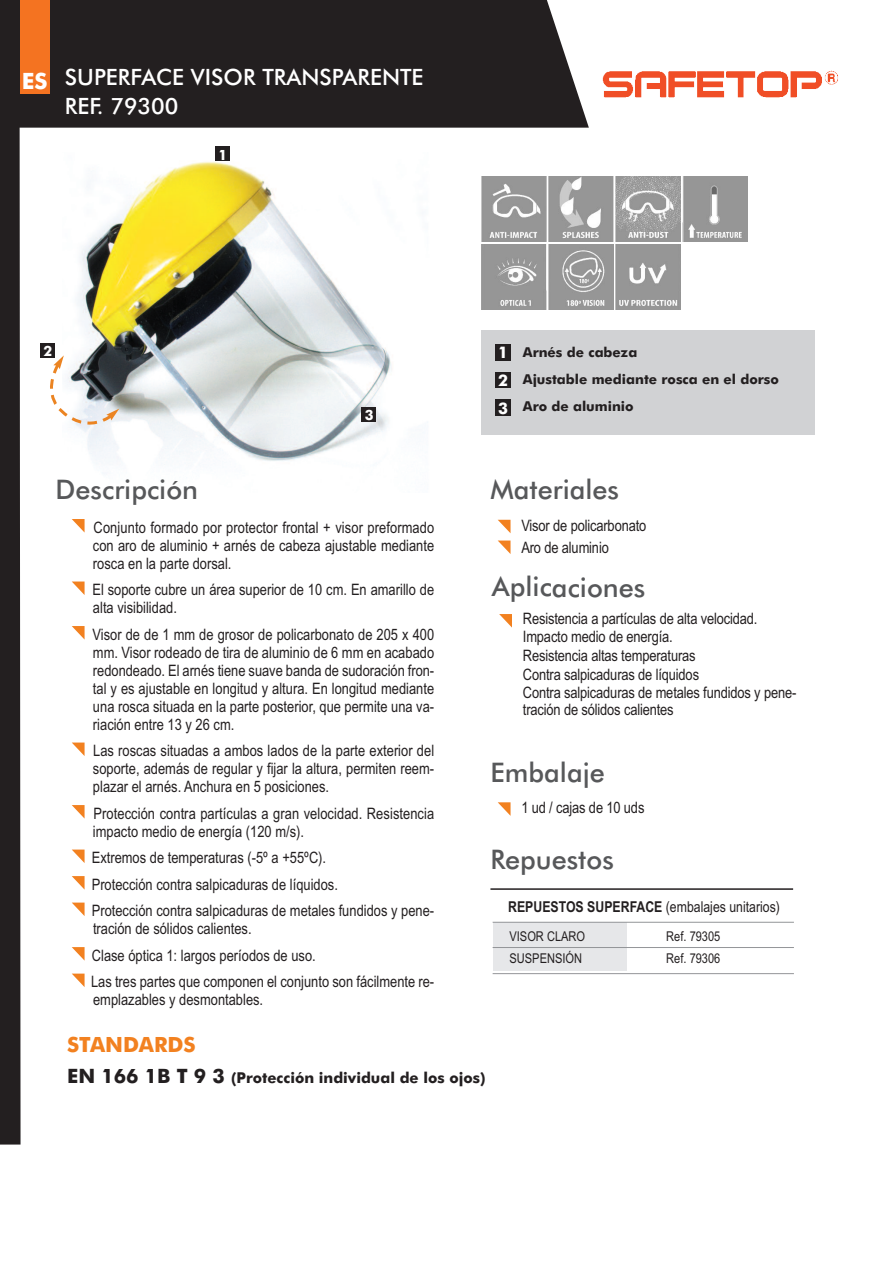
<style>
.page{position:relative;width:893px;height:1263px;background:#fff}
.page>*{position:absolute;margin:0;border:0;box-sizing:border-box;transform-origin:0 0}
.t1{font:500 27px "Futura BT";color:#57585a}
.t2{font:500 22.5px/28.5px "Futura BT";color:#fff}
.t3{font:700 22.5px "Futura BT";color:#fff}
.t4{font:700 21px "Futura BT";color:#f28120}
.t5{font:700 16.05px/27.9px "Futura BT";color:#fff;text-align:justify}
.t6{font:15.75px/18px "Arial Narrow";color:#231f20}
.t7{font:700 15px "Futura BT";color:#231f20}
.t8{font:15px "Arial Narrow";color:#231f20}
.t9{font:700 14.1px "Futura BT";color:#fff}
.t10{font:700 13.65px/26.7px "Futura BT";color:#231f20}
.t11{font:13.5px "Arial Narrow";color:#231f20}
.s1{font-weight:700}
.s2{font-size:19.8px}
</style>
<div class="page">
<img style="left:77px;top:162px;width:351px;height:311px">
<svg style="left:50px;top:355px;width:69px;height:74px"></svg>
<div style="left:215px;top:147px;width:15px;height:14px;background:#231f20"></div>
<div style="left:40px;top:344px;width:15px;height:14px;background:#231f20"></div>
<div style="left:362px;top:407px;width:14px;height:14px;background:#231f20"></div>
<div style="left:21px;top:0;width:568px;height:128px;background:#231f20"></div>
<svg style="left:72px;top:519px;width:13px;height:13px"></svg>
<svg style="left:72px;top:581px;width:13px;height:14px"></svg>
<svg style="left:72px;top:626px;width:13px;height:13px"></svg>
<svg style="left:72px;top:742px;width:13px;height:14px"></svg>
<svg style="left:72px;top:805px;width:13px;height:13px"></svg>
<svg style="left:72px;top:947px;width:13px;height:14px"></svg>
<svg style="left:72px;top:973px;width:13px;height:14px"></svg>
<svg style="left:72px;top:876px;width:13px;height:14px"></svg>
<svg style="left:72px;top:902px;width:13px;height:14px"></svg>
<svg style="left:72px;top:849px;width:13px;height:14px"></svg>
<img style="left:602px;top:70px;width:236px;height:28px">
<svg style="left:498px;top:520px;width:12px;height:13px"></svg>
<svg style="left:498px;top:540px;width:13px;height:14px"></svg>
<svg style="left:498px;top:802px;width:13px;height:14px"></svg>
<svg style="left:499px;top:614px;width:13px;height:13px"></svg>
<div style="left:0;top:0;width:21px;height:1144px;background:#231f20"></div>
<div style="left:493px;top:922px;width:133px;height:49px;background:#e6e7e9"></div>
<hr style="left:493px;top:947px;width:301px;height:1px;background:#939598">
<hr style="left:493px;top:922px;width:301px;height:1px;background:#939598">
<hr style="left:493px;top:973px;width:301px;height:1px;background:#939598">
<hr style="left:490px;top:888px;width:303px;height:2px;background:#231f20">
<div style="left:481px;top:330px;width:334px;height:104px;background:#d1d2d4"></div>
<div style="left:495px;top:344px;width:16px;height:16px;background:#231f20"></div>
<div style="left:495px;top:372px;width:16px;height:16px;background:#231f20"></div>
<div style="left:495px;top:400px;width:16px;height:16px;background:#231f20"></div>
<img style="left:481px;top:177px;width:66px;height:64px">
<img style="left:549px;top:177px;width:65px;height:64px">
<img style="left:616px;top:177px;width:65px;height:64px">
<svg style="left:682px;top:177px;width:65px;height:64px;background:#a0a0a0"></svg>
<img style="left:481px;top:245px;width:66px;height:64px">
<img style="left:549px;top:245px;width:65px;height:64px">
<img style="left:616px;top:245px;width:65px;height:64px">
<div style="left:20px;top:0;width:30px;height:94px;background:#f47321"></div>
<h2 class="t3" style="left:22px;top:68px;width:27px">ES</h2>
<h2 class="t2" style="left:65px;top:63px;width:360px">SUPERFACE VISOR TRANSPARENTE<br>REF. 79300</h2>
<p class="t9" style="left:218px;top:146px;width:10px">1</p>
<p class="t9" style="left:43px;top:343px;width:10px">2</p>
<p class="t9" style="left:365px;top:407px;width:10px">3</p>
<p class="t5" style="left:498px;top:339px;width:11px">1<br>2<br>3</p>
<p class="t10" style="left:523px;top:339px;width:258px">Arnés de cabeza<br>Ajustable mediante rosca en el dorso<br>Aro de aluminio</p>
<h1 class="t1" style="left:56px;top:474px;width:144px">Descripción</h1>
<h1 class="t1" style="left:490px;top:474px;width:130px">Materiales</h1>
<p class="t6" style="left:93px;top:518px;width:343px;text-align:justify">Conjunto formado por protector frontal + visor preformado con aro de aluminio + arnés de cabeza ajustable mediante rosca en la parte dorsal.</p>
<p class="t6" style="left:92px;top:581px;width:343px">El soporte cubre un área superior de 10 cm. En amarillo de alta visibilidad.</p>
<p class="t6" style="left:93px;top:625px;width:343px;text-align:justify">Visor de de 1 mm de grosor de policarbonato de 205 x 400 mm. Visor rodeado de tira de aluminio de 6 mm en acabado redondeado. El arnés tiene suave banda de sudoración fron&shy;tal y es ajustable en longitud y altura. En longitud mediante una rosca situada en la parte posterior, que permite una va&shy;riación entre 13 y 26 cm.</p>
<p class="t6" style="left:93px;top:742px;width:343px;text-align:justify">Las roscas situadas a ambos lados de la parte exterior del soporte, además de regular y fijar la altura, permiten reem&shy;plazar el arnés. Anchura en 5 posiciones.</p>
<p class="t6" style="left:93px;top:804px;width:343px">Protección contra partículas a gran velocidad. Resistencia impacto medio de energía (120 m/s).</p>
<p class="t6" style="left:92px;top:844px;width:344px;line-height:26.5px">Extremos de temperaturas (-5º a +55ºC).<br>Protección contra salpicaduras de líquidos.<br>Protección contra salpicaduras de metales fundidos y pene-</p>
<p class="t6" style="left:91px;top:915px;width:345px;line-height:26.5px">tración de sólidos calientes.<br>Clase óptica 1: largos períodos de uso.<br>Las tres partes que componen el conjunto son fácilmente re-</p>
<p class="t6" style="left:93px;top:991px;width:172px">emplazables y desmontables.</p>
<h3 class="t4" style="left:67px;top:1032px;width:130px">STANDARDS</h3>
<p class="t6" style="left:521px;top:514px;width:126px;line-height:22.2px">Visor de policarbonato<br>Aro de aluminio</p>
<h1 class="t1" style="left:492px;top:571px;width:155px">Aplicaciones</h1>
<p class="t6" style="left:523px;top:609px;width:275px;line-height:18.6px">Resistencia a partículas de alta velocidad.<br>Impacto medio de energía.<br>Resistencia altas temperaturas<br>Contra salpicaduras de líquidos<br>Contra salpicaduras de metales fundidos y pene-</p>
<p class="t6" style="left:523px;top:700px;width:152px">tración de sólidos calientes</p>
<h1 class="t1" style="left:490px;top:757px;width:116px">Embalaje</h1>
<p class="t6" style="left:521px;top:799px;width:125px">1 ud / cajas de 10 uds</p>
<h1 class="t1" style="left:490px;top:844px;width:125px">Repuestos</h1>
<p class="t8" style="left:508px;top:897px;width:273px"><span class="s1">REPUESTOS SUPERFACE</span> (embalajes unitarios)</p>
<p class="t11" style="left:509px;top:928px;width:77px">VISOR CLARO</p>
<p class="t11" style="left:666px;top:928px;width:56px">Ref. 79305</p>
<p class="t11" style="left:509px;top:951px;width:74px">SUSPENSIÓN</p>
<p class="t11" style="left:666px;top:951px;width:56px">Ref. 79306</p>
<p class="t7" style="left:67px;top:1069px;width:420px"><span class="s2">EN 166 1B T 9 3</span> (Protección individual de los ojos)</p>
</div>
